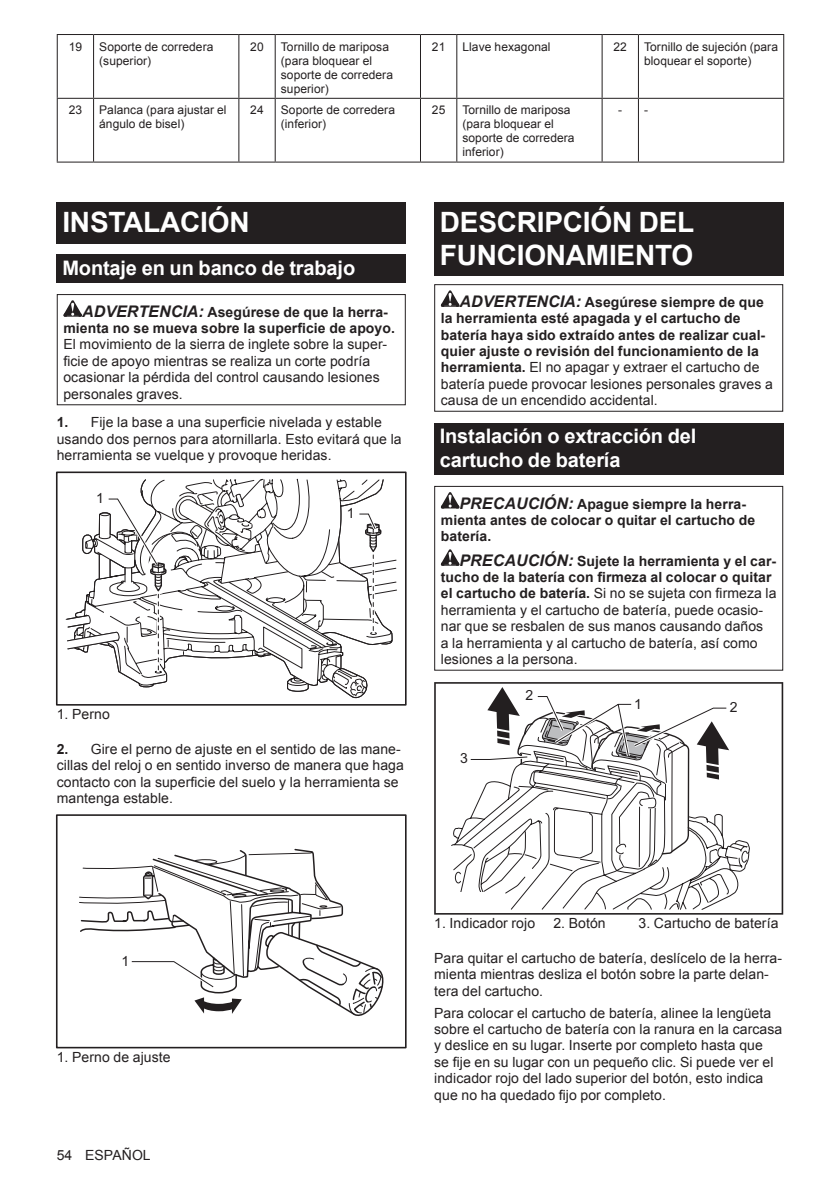
<style>
.page{position:relative;width:840px;height:1191px;background:#fff}
.page>*{position:absolute;margin:0;border:0;box-sizing:border-box;transform-origin:0 0}
.t1{font:700 28px/32.8px "Arial";letter-spacing:-.01em;color:#fff}
.t2{font:700 20px/23.4px "Arial";letter-spacing:-.01em;color:#fff}
.t3{font:14px/16.4px "Arial";letter-spacing:.005em;color:#231f20}
.t4{font:700 14px/16.4px "Arial";letter-spacing:.005em;color:#231f20}
.t5{font:12px/14px "Arial";letter-spacing:.005em;color:#231f20}
.s1{font-style:italic;font-size:16px}
.s2{font-weight:700}
.s3{font-weight:400}
.s4{font-weight:700;font-style:italic;font-size:16px}
</style>
<div class="page">
<hr style="left:57px;top:34px;width:36px;height:1px;background:#231f20">
<hr style="left:57px;top:35px;width:1px;height:63px;background:#231f20">
<hr style="left:93px;top:34px;width:146px;height:1px;background:#231f20">
<hr style="left:93px;top:35px;width:1px;height:63px;background:#231f20">
<hr style="left:239px;top:34px;width:36px;height:1px;background:#231f20">
<hr style="left:238px;top:35px;width:1px;height:63px;background:#231f20">
<hr style="left:275px;top:34px;width:145px;height:1px;background:#231f20">
<hr style="left:274px;top:35px;width:1px;height:63px;background:#231f20">
<hr style="left:420px;top:34px;width:36px;height:1px;background:#231f20">
<hr style="left:420px;top:35px;width:1px;height:63px;background:#231f20">
<hr style="left:456px;top:34px;width:145px;height:1px;background:#231f20">
<hr style="left:456px;top:35px;width:1px;height:63px;background:#231f20">
<hr style="left:601px;top:34px;width:37px;height:1px;background:#231f20">
<hr style="left:601px;top:35px;width:1px;height:63px;background:#231f20">
<hr style="left:638px;top:34px;width:145px;height:1px;background:#231f20">
<hr style="left:637px;top:35px;width:1px;height:63px;background:#231f20">
<hr style="left:782px;top:35px;width:1px;height:63px;background:#231f20">
<hr style="left:57px;top:98px;width:36px;height:1px;background:#231f20">
<hr style="left:57px;top:99px;width:1px;height:63px;background:#231f20">
<hr style="left:93px;top:98px;width:146px;height:1px;background:#231f20">
<hr style="left:93px;top:99px;width:1px;height:63px;background:#231f20">
<hr style="left:239px;top:98px;width:36px;height:1px;background:#231f20">
<hr style="left:238px;top:99px;width:1px;height:63px;background:#231f20">
<hr style="left:275px;top:98px;width:145px;height:1px;background:#231f20">
<hr style="left:274px;top:99px;width:1px;height:63px;background:#231f20">
<hr style="left:420px;top:98px;width:36px;height:1px;background:#231f20">
<hr style="left:420px;top:99px;width:1px;height:63px;background:#231f20">
<hr style="left:456px;top:98px;width:145px;height:1px;background:#231f20">
<hr style="left:456px;top:99px;width:1px;height:63px;background:#231f20">
<hr style="left:601px;top:98px;width:37px;height:1px;background:#231f20">
<hr style="left:601px;top:99px;width:1px;height:63px;background:#231f20">
<hr style="left:638px;top:98px;width:145px;height:1px;background:#231f20">
<hr style="left:637px;top:99px;width:1px;height:63px;background:#231f20">
<hr style="left:782px;top:99px;width:1px;height:63px;background:#231f20">
<hr style="left:57px;top:162px;width:36px;height:1px;background:#231f20">
<hr style="left:93px;top:162px;width:146px;height:1px;background:#231f20">
<hr style="left:239px;top:162px;width:36px;height:1px;background:#231f20">
<hr style="left:275px;top:162px;width:145px;height:1px;background:#231f20">
<hr style="left:420px;top:162px;width:36px;height:1px;background:#231f20">
<hr style="left:456px;top:162px;width:145px;height:1px;background:#231f20">
<hr style="left:601px;top:162px;width:37px;height:1px;background:#231f20">
<hr style="left:638px;top:162px;width:145px;height:1px;background:#231f20">
<div style="left:57px;top:202px;width:348px;height:41px;background:#231f20"></div>
<div style="left:57px;top:255px;width:348px;height:28px;background:#231f20"></div>
<svg style="left:63px;top:300px;width:19px;height:17px"></svg>
<div style="left:57px;top:294px;width:348px;height:111px;border:1px solid #231f20"></div>
<svg style="left:118px;top:670px;width:250px;height:29px"></svg>
<svg style="left:65px;top:478px;width:332px;height:192px"></svg>
<div style="left:58px;top:681px;width:68px;height:22px;background:#fff"></div>
<div style="left:56px;top:471px;width:350px;height:234px;border:2px solid #231f20"></div>
<div style="left:56px;top:814px;width:350px;height:234px;border:2px solid #231f20"></div>
<svg style="left:78px;top:814px;width:306px;height:202px"></svg>
<div style="left:434px;top:202px;width:348px;height:74px;background:#231f20"></div>
<svg style="left:440px;top:290px;width:19px;height:17px"></svg>
<div style="left:434px;top:284px;width:348px;height:128px;border:1px solid #231f20"></div>
<div style="left:434px;top:423px;width:348px;height:52px;background:#231f20"></div>
<svg style="left:440px;top:492px;width:19px;height:16px"></svg>
<svg style="left:440px;top:549px;width:19px;height:17px"></svg>
<div style="left:434px;top:486px;width:348px;height:184px;border:1px solid #231f20"></div>
<svg style="left:434px;top:682px;width:348px;height:232px"></svg>
<p class="t5" style="left:69px;top:39px;width:15px">19</p>
<p class="t5" style="left:99px;top:39px;width:116px">Soporte de corredera (superior)</p>
<p class="t5" style="left:250px;top:39px;width:15px">20</p>
<p class="t5" style="left:281px;top:39px;width:114px">Tornillo de mariposa (para bloquear el soporte de corredera superior)</p>
<p class="t5" style="left:431px;top:39px;width:15px">21</p>
<p class="t5" style="left:462px;top:39px;width:90px">Llave hexagonal</p>
<p class="t5" style="left:613px;top:39px;width:15px">22</p>
<p class="t5" style="left:643px;top:39px;width:135px">Tornillo de sujeción (para bloquear el soporte)</p>
<p class="t5" style="left:69px;top:103px;width:15px">23</p>
<p class="t5" style="left:99px;top:103px;width:129px">Palanca (para ajustar el ángulo de bisel)</p>
<p class="t5" style="left:250px;top:103px;width:15px">24</p>
<p class="t5" style="left:281px;top:103px;width:116px">Soporte de corredera (inferior)</p>
<p class="t5" style="left:431px;top:103px;width:15px">25</p>
<p class="t5" style="left:462px;top:103px;width:114px">Tornillo de mariposa (para bloquear el soporte de corredera inferior)</p>
<p class="t5" style="left:618px;top:103px;width:31px">- -</p>
<h1 class="t1" style="left:62px;top:207px;width:188px">INSTALACIÓN</h1>
<h2 class="t2" style="left:62px;top:256px;width:294px">Montaje en un banco de trabajo</h2>
<p class="t4" style="left:63px;top:304px;width:333px;text-indent:19px"><span class="s1">ADVERTENCIA:</span> Asegúrese de que la herra&shy;mienta no se mueva sobre la superficie de apoyo.</p>
<p class="t3" style="left:63px;top:336px;width:325px">El movimiento de la sierra de inglete sobre la super&shy;ficie de apoyo mientras se realiza un corte podría ocasionar la pérdida del control causando lesiones personales graves.</p>
<p class="t3" style="left:57px;top:414px;width:346px"><span class="s2">1.</span> Fije la base a una superficie nivelada y estable usando dos pernos para atornillarla. Esto evitará que la herramienta se vuelque y provoque heridas.</p>
<p class="t3" style="left:96px;top:490px;width:9px">1</p>
<p class="t3" style="left:347px;top:505px;width:9px">1</p>
<p class="t3" style="left:57px;top:706px;width:55px">1. Perno</p>
<p class="t3" style="left:57px;top:740px;width:348px"><span class="s2">2.</span> Gire el perno de ajuste en el sentido de las mane&shy;cillas del reloj o en sentido inverso de manera que haga contacto con la superficie del suelo y la herramienta se mantenga estable.</p>
<h1 class="t1" style="left:439px;top:207px;width:256px">DESCRIPCIÓN DEL<br>FUNCIONAMIENTO</h1>
<p class="t4" style="left:440px;top:294px;width:333px;text-indent:19px"><span class="s1">ADVERTENCIA:</span> Asegúrese siempre de que la herramienta esté apagada y el cartucho de batería haya sido extraído antes de realizar cual&shy;quier ajuste o revisión del funcionamiento de la herramienta. <span class="s3">El no apagar y extraer el cartucho de batería puede provocar lesiones personales graves a causa de un encendido accidental.</span></p>
<h2 class="t2" style="left:439px;top:425px;width:258px">Instalación o extracción del cartucho de batería</h2>
<p class="t4" style="left:440px;top:496px;width:316px;text-indent:19px"><span class="s1">PRECAUCIÓN:</span> Apague siempre la herra&shy;mienta antes de colocar o quitar el cartucho de batería.</p>
<p class="t3" style="left:440px;top:553px;width:337px;text-indent:19px"><span class="s4">PRECAUCIÓN:</span> <span class="s2">Sujete la herramienta y el car&shy;tucho de la batería con firmeza al colocar o quitar el cartucho de batería.</span> Si no se sujeta con firmeza la herramienta y el cartucho de batería, puede ocasio&shy;nar que se resbalen de sus manos causando daños<br>a la herramienta y al cartucho de batería, así como lesiones a la persona.</p>
<p class="t3" style="left:729px;top:699px;width:9px">2</p>
<p class="t3" style="left:525px;top:687px;width:9px">2</p>
<p class="t3" style="left:633px;top:696px;width:9px">1</p>
<p class="t3" style="left:460px;top:750px;width:9px">3</p>
<p class="t3" style="left:121px;top:953px;width:9px">1</p>
<p class="t3" style="left:57px;top:1049px;width:115px">1. Perno de ajuste</p>
<p class="t3" style="left:57px;top:1147px;width:95px">54 ESPAÑOL</p>
<p class="t3" style="left:434px;top:915px;width:102px">1. Indicador rojo</p>
<p class="t3" style="left:553px;top:915px;width:54px">2. Botón</p>
<p class="t3" style="left:638px;top:915px;width:141px">3. Cartucho de batería</p>
<p class="t3" style="left:434px;top:950px;width:349px">Para quitar el cartucho de batería, deslícelo de la herra&shy;mienta mientras desliza el botón sobre la parte delan&shy;tera del cartucho.</p>
<p class="t3" style="left:434px;top:1004px;width:349px">Para colocar el cartucho de batería, alinee la lengüeta sobre el cartucho de batería con la ranura en la carcasa y deslice en su lugar. Inserte por completo hasta que<br>se fije en su lugar con un pequeño clic. Si puede ver el indicador rojo del lado superior del botón, esto indica que no ha quedado fijo por completo.</p>
</div>
